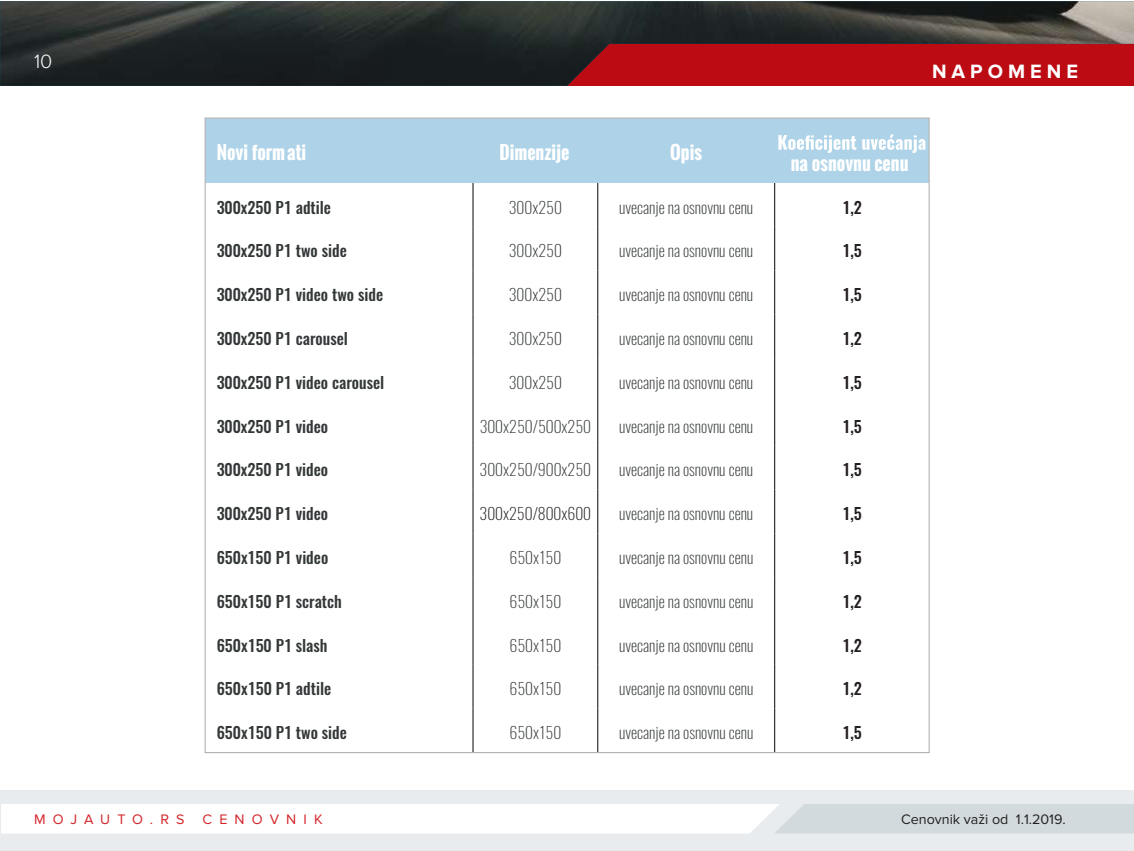
<style>
.page{position:relative;width:1134px;height:851px;background:#fff}
.page>*{position:absolute;margin:0;border:0;box-sizing:border-box;transform-origin:0 0}
.t1{font:700 20px "Proxima Nova";letter-spacing:.25em;color:#fff}
.t2{font:300 20px "Proxima Nova";color:#fff}
.t3{font:700 18px "Oswald";color:#fff}
.t4{font:200 16px "Oswald";color:#333738}
.t5{font:500 16px "Oswald";color:#333738}
.t6{font:500 16px "Oswald";color:#241f1f}
.t7{font:200 16px "Oswald";color:#241f1f}
.t8{font:14.2px "Proxima Nova";color:#241f1f}
.t9{font:14.2px "Proxima Nova";letter-spacing:.48em;color:#d42429}
.t10{font:14.2px "Proxima Nova";letter-spacing:.5em;color:#d42429}
</style>
<div class="page">
<img style="left:0;top:1px;width:1134px;height:85px">
<div style="left:0;top:787px;width:1134px;height:63px;background:#e9ecee"></div>
<div style="left:0;top:86px;width:1134px;height:703px;background:#fff"></div>
<svg style="left:1px;top:804px;width:1133px;height:29px;background:#f0f3f4"></svg>
<div style="left:207px;top:120px;width:720px;height:63px;background:#aed3e8"></div>
<hr style="left:472px;top:183px;width:2px;height:44px;background:#241f1f">
<hr style="left:597px;top:183px;width:1px;height:44px;background:#241f1f">
<hr style="left:774px;top:183px;width:1px;height:44px;background:#241f1f">
<hr style="left:472px;top:227px;width:2px;height:43px;background:#241f1f">
<hr style="left:597px;top:227px;width:1px;height:43px;background:#241f1f">
<hr style="left:774px;top:227px;width:1px;height:43px;background:#241f1f">
<hr style="left:472px;top:270px;width:2px;height:44px;background:#241f1f">
<hr style="left:597px;top:270px;width:1px;height:44px;background:#241f1f">
<hr style="left:774px;top:270px;width:1px;height:44px;background:#241f1f">
<hr style="left:472px;top:314px;width:2px;height:44px;background:#241f1f">
<hr style="left:597px;top:314px;width:1px;height:44px;background:#241f1f">
<hr style="left:774px;top:314px;width:1px;height:44px;background:#241f1f">
<hr style="left:472px;top:358px;width:2px;height:44px;background:#241f1f">
<hr style="left:597px;top:358px;width:1px;height:44px;background:#241f1f">
<hr style="left:774px;top:358px;width:1px;height:44px;background:#241f1f">
<hr style="left:472px;top:402px;width:2px;height:43px;background:#241f1f">
<hr style="left:597px;top:402px;width:1px;height:43px;background:#241f1f">
<hr style="left:774px;top:402px;width:1px;height:43px;background:#241f1f">
<hr style="left:472px;top:445px;width:2px;height:44px;background:#241f1f">
<hr style="left:597px;top:445px;width:1px;height:44px;background:#241f1f">
<hr style="left:774px;top:445px;width:1px;height:44px;background:#241f1f">
<hr style="left:472px;top:489px;width:2px;height:44px;background:#241f1f">
<hr style="left:597px;top:489px;width:1px;height:44px;background:#241f1f">
<hr style="left:774px;top:489px;width:1px;height:44px;background:#241f1f">
<hr style="left:472px;top:533px;width:2px;height:44px;background:#241f1f">
<hr style="left:597px;top:533px;width:1px;height:44px;background:#241f1f">
<hr style="left:774px;top:533px;width:1px;height:44px;background:#241f1f">
<hr style="left:472px;top:577px;width:2px;height:44px;background:#241f1f">
<hr style="left:597px;top:577px;width:1px;height:44px;background:#241f1f">
<hr style="left:774px;top:577px;width:1px;height:44px;background:#241f1f">
<hr style="left:472px;top:621px;width:2px;height:43px;background:#241f1f">
<hr style="left:597px;top:621px;width:1px;height:43px;background:#241f1f">
<hr style="left:774px;top:621px;width:1px;height:43px;background:#241f1f">
<hr style="left:472px;top:664px;width:2px;height:44px;background:#241f1f">
<hr style="left:597px;top:664px;width:1px;height:44px;background:#241f1f">
<hr style="left:774px;top:664px;width:1px;height:44px;background:#241f1f">
<hr style="left:472px;top:708px;width:2px;height:44px;background:#241f1f">
<hr style="left:597px;top:708px;width:1px;height:44px;background:#241f1f">
<hr style="left:774px;top:708px;width:1px;height:44px;background:#241f1f">
<svg style="left:778px;top:134px;width:147px;height:19px"></svg>
<p class="t2" style="left:34px;top:50px;width:20px">10</p>
<p class="t1" style="left:932px;top:60px;width:148px">NAPOMENE</p>
<p class="t3" style="left:217px;top:139px;width:91px">Novi formati</p>
<p class="t3" style="left:499px;top:139px;width:71px">Dimenzije</p>
<p class="t3" style="left:670px;top:139px;width:33px">Opis</p>
<p class="t3" style="left:791px;top:150px;width:119px">na osnovnu cenu</p>
<p class="t5" style="left:217px;top:196px;width:116px">300x250 P1 adtile</p>
<p class="t4" style="left:509px;top:196px;width:55px">300x250</p>
<p class="t4" style="left:619px;top:196px;width:136px">uvecanje na osnovnu cenu</p>
<p class="t6" style="left:842px;top:196px;width:21px">1,2</p>
<p class="t5" style="left:217px;top:240px;width:132px">300x250 P1 two side</p>
<p class="t4" style="left:509px;top:240px;width:55px">300x250</p>
<p class="t4" style="left:619px;top:240px;width:136px">uvecanje na osnovnu cenu</p>
<p class="t6" style="left:842px;top:240px;width:21px">1,5</p>
<p class="t5" style="left:217px;top:283px;width:168px">300x250 P1 video two side</p>
<p class="t4" style="left:509px;top:284px;width:55px">300x250</p>
<p class="t4" style="left:619px;top:284px;width:136px">uvecanje na osnovnu cenu</p>
<p class="t6" style="left:842px;top:283px;width:21px">1,5</p>
<p class="t5" style="left:217px;top:327px;width:133px">300x250 P1 carousel</p>
<p class="t4" style="left:509px;top:328px;width:55px">300x250</p>
<p class="t4" style="left:619px;top:328px;width:136px">uvecanje na osnovnu cenu</p>
<p class="t6" style="left:842px;top:327px;width:21px">1,2</p>
<p class="t5" style="left:217px;top:371px;width:169px">300x250 P1 video carousel</p>
<p class="t4" style="left:509px;top:371px;width:55px">300x250</p>
<p class="t4" style="left:619px;top:371px;width:136px">uvecanje na osnovnu cenu</p>
<p class="t6" style="left:842px;top:371px;width:21px">1,5</p>
<p class="t5" style="left:217px;top:415px;width:113px">300x250 P1 video</p>
<p class="t4" style="left:480px;top:415px;width:113px">300x250/500x250</p>
<p class="t4" style="left:619px;top:415px;width:136px">uvecanje na osnovnu cenu</p>
<p class="t6" style="left:842px;top:415px;width:21px">1,5</p>
<p class="t5" style="left:217px;top:458px;width:113px">300x250 P1 video</p>
<p class="t4" style="left:480px;top:459px;width:113px">300x250/900x250</p>
<p class="t4" style="left:619px;top:459px;width:136px">uvecanje na osnovnu cenu</p>
<p class="t6" style="left:842px;top:458px;width:21px">1,5</p>
<p class="t5" style="left:217px;top:502px;width:113px">300x250 P1 video</p>
<p class="t7" style="left:480px;top:503px;width:113px">300x250/800x600</p>
<p class="t4" style="left:619px;top:503px;width:136px">uvecanje na osnovnu cenu</p>
<p class="t6" style="left:842px;top:502px;width:21px">1,5</p>
<p class="t5" style="left:217px;top:546px;width:113px">650x150 P1 video</p>
<p class="t4" style="left:509px;top:546px;width:53px">650x150</p>
<p class="t4" style="left:619px;top:546px;width:136px">uvecanje na osnovnu cenu</p>
<p class="t6" style="left:842px;top:546px;width:21px">1,5</p>
<p class="t5" style="left:217px;top:590px;width:127px">650x150 P1 scratch</p>
<p class="t4" style="left:509px;top:590px;width:53px">650x150</p>
<p class="t4" style="left:619px;top:590px;width:136px">uvecanje na osnovnu cenu</p>
<p class="t6" style="left:842px;top:590px;width:21px">1,2</p>
<p class="t5" style="left:217px;top:633px;width:112px">650x150 P1 slash</p>
<p class="t4" style="left:510px;top:634px;width:53px">650x150</p>
<p class="t4" style="left:619px;top:634px;width:136px">uvecanje na osnovnu cenu</p>
<p class="t6" style="left:842px;top:633px;width:21px">1,2</p>
<p class="t5" style="left:217px;top:677px;width:116px">650x150 P1 adtile</p>
<p class="t4" style="left:510px;top:678px;width:53px">650x150</p>
<p class="t4" style="left:619px;top:678px;width:136px">uvecanje na osnovnu cenu</p>
<p class="t6" style="left:842px;top:677px;width:21px">1,2</p>
<p class="t5" style="left:217px;top:721px;width:132px">650x150 P1 two side</p>
<p class="t4" style="left:510px;top:721px;width:53px">650x150</p>
<p class="t4" style="left:619px;top:721px;width:136px">uvecanje na osnovnu cenu</p>
<p class="t6" style="left:842px;top:721px;width:21px">1,5</p>
<p class="t9" style="left:34px;top:810px;width:152px">MOJAUTO.RS</p>
<p class="t10" style="left:203px;top:810px;width:122px">CENOVNIK</p>
<p class="t8" style="left:901px;top:811px;width:166px">Cenovnik važi od 1.1.2019.</p>
</div>
